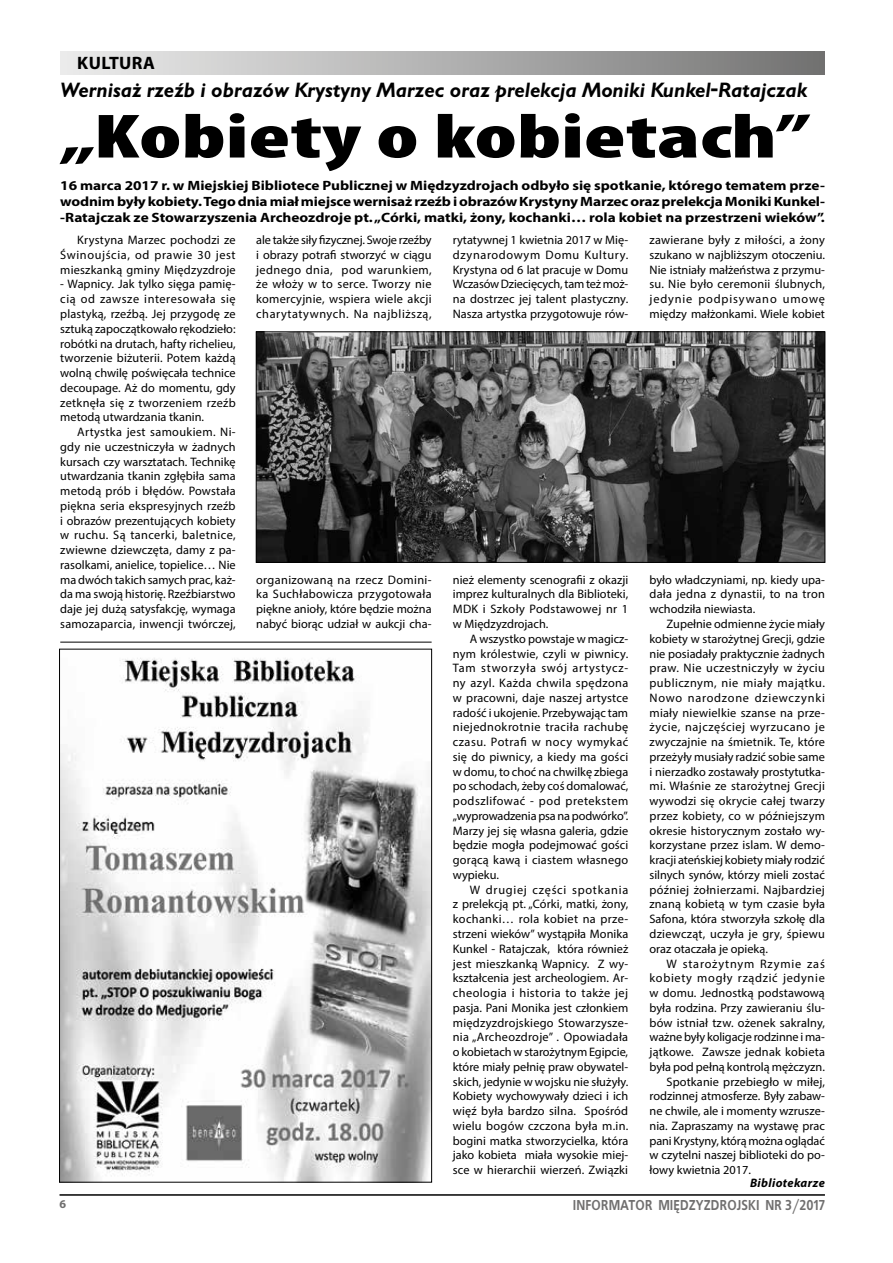
<style>
.page{position:relative;width:893px;height:1263px;background:#fff}
.page>*{position:absolute;margin:0;border:0;box-sizing:border-box;transform-origin:0 0}
.t1{font:900 condensed 63px "Myriad Pro";color:#000;scale:1.5 1}
.t2{font:italic 700 19.5px "EFN Gilead";color:#000}
.t3{font:700 18px "Myriad Pro";letter-spacing:.02em;color:#000}
.t4{font:700 14.25px "EFN Bureau";color:#706f6f}
.t5{font:700 13.5px/16.2px "Myriad Pro";color:#000;text-align:justify;scale:1.13 1}
.t6{font:12.3px/14.7px "Myriad Pro";letter-spacing:.005em;color:#000;text-align:justify}
.t7{font:12.3px "Myriad Pro";letter-spacing:.055em;color:#000}
.t8{font:12.3px "Myriad Pro";letter-spacing:.065em;color:#000}
.t9{font:italic 700 12.3px "Myriad Pro";letter-spacing:.03em;color:#000}
.t10{font:700 12px "Myriad Pro";color:#706f6f}
</style>
<div class="page">
<hr style="left:60px;top:1194px;width:765px;height:2px;background:#000">
<div style="left:60px;top:51px;width:765px;height:23px;background:linear-gradient(to right,#eeeeed,#737373)"></div>
<img style="left:61px;top:658px;width:369px;height:522px">
<img style="left:258px;top:333px;width:565px;height:228px">
<div style="left:256px;top:331px;width:569px;height:232px;border:1px solid #000"></div>
<hr style="left:60px;top:642px;width:372px;height:1px;background:#000">
<h3 class="t3" style="left:77px;top:52px;width:79px">KULTURA</h3>
<h2 class="t2" style="left:60px;top:77px;width:748px">Wernisaż rzeźb i obrazów Krystyny Marzec oraz prelekcja Moniki Kunkel-Ratajczak</h2>
<h1 class="t1" style="left:60px;top:101px;width:501px">„Kobiety o kobietach”</h1>
<p class="t5" style="left:60px;top:177px;width:678px">16 marca 2017 r. w Miejskiej Bibliotece Publicznej w Międzyzdrojach odbyło się spotkanie, którego tematem prze&shy;wodnim były kobiety. Tego dnia miał miejsce wernisaż rzeźb i obrazów Krystyny Marzec oraz prelekcja Moniki Kunkel--Ratajczak ze Stowarzyszenia Archeozdroje pt. „Córki, matki, żony, kochanki… rola kobiet na przestrzeni wieków”.</p>
<p class="t6" style="left:60px;top:232px;width:177px;text-indent:17px">Krystyna Marzec pochodzi ze Świnoujścia, od prawie 30 jest mieszkanką gminy Międzyzdroje</p>
<p class="t6" style="left:60px;top:277px;width:177px">- Wapnicy. Jak tylko sięga pamię&shy;cią od zawsze interesowała się plastyką, rzeźbą. Jej przygodę ze sztuką zapoczątkowało rękodzieło: robótki na drutach, hafty richelieu, tworzenie biżuterii. Potem każdą wolną chwilę poświęcała technice decoupage. Aż do momentu, gdy zetknęła się z tworzeniem rzeźb metodą utwardzania tkanin.</p>
<p class="t6" style="left:60px;top:424px;width:177px;text-indent:17px">Artystka jest samoukiem. Ni&shy;gdy nie uczestniczyła w żadnych kursach czy warsztatach. Technikę utwardzania tkanin zgłębiła sama metodą prób i błędów. Powstała piękna seria ekspresyjnych rzeźb i obrazów prezentujących kobiety w ruchu. Są tancerki, baletnice, zwiewne dziewczęta, damy z pa&shy;rasolkami, anielice, topielice… Nie ma dwóch takich samych prac, każ&shy;da ma swoją historię. Rzeźbiarstwo daje jej dużą satysfakcję, wymaga samozaparcia, inwencji twórczej,</p>
<p class="t6" style="left:256px;top:232px;width:177px">ale także siły fizycznej. Swoje rzeźby i obrazy potrafi stworzyć w ciągu jednego dnia, pod warunkiem, że włoży w to serce. Tworzy nie komercyjnie, wspiera wiele akcji charytatywnych. Na najbliższą,</p>
<p class="t6" style="left:256px;top:572px;width:177px">organizowaną na rzecz Domini&shy;ka Suchłabowicza przygotowała piękne anioły, które będzie można nabyć biorąc udział w aukcji cha-</p>
<p class="t6" style="left:453px;top:232px;width:177px">rytatywnej 1 kwietnia 2017 w Mię&shy;dzynarodowym Domu Kultury.<br>Krystyna od 6 lat pracuje w Domu Wczasów Dziecięcych, tam też moż&shy;na dostrzec jej talent plastyczny.<br>Nasza artystka przygotowuje rów-</p>
<p class="t6" style="left:453px;top:572px;width:177px">nież elementy scenografii z okazji imprez kulturalnych dla Biblioteki, MDK i Szkoły Podstawowej nr 1 w Międzyzdrojach.</p>
<p class="t6" style="left:453px;top:631px;width:177px;text-indent:17px">A wszystko powstaje w magicz&shy;nym królestwie, czyli w piwnicy.<br>Tam stworzyła swój artystycz&shy;ny azyl. Każda chwila spędzona w pracowni, daje naszej artystce radość i ukojenie. Przebywając tam niejednokrotnie traciła rachubę czasu. Potrafi w nocy wymykać się do piwnicy, a kiedy ma gości w domu, to choć na chwilkę zbiega po schodach, żeby coś domalować, podszlifować - pod pretekstem „wyprowadzenia psa na podwórko”.<br>Marzy jej się własna galeria, gdzie będzie mogła podejmować gości gorącą kawą i ciastem własnego wypieku.</p>
<p class="t6" style="left:453px;top:882px;width:177px;text-indent:17px">W drugiej części spotkania z prelekcją pt. „Córki, matki, żony, kochanki… rola kobiet na prze&shy;strzeni wieków” wystąpiła Monika Kunkel - Ratajczak, która również jest mieszkanką Wapnicy. Z wy&shy;kształcenia jest archeologiem. Ar&shy;cheologia i historia to także jej pasja. Pani Monika jest członkiem międzyzdrojskiego Stowarzysze&shy;nia „Archeozdroje” . Opowiadała o kobietach w starożytnym Egipcie, które miały pełnię praw obywatel&shy;skich, jedynie w wojsku nie służyły.<br>Kobiety wychowywały dzieci i ich więź była bardzo silna. Spośród wielu bogów czczona była m.in. bogini matka stworzycielka, która jako kobieta miała wysokie miej&shy;sce w hierarchii wierzeń. Związki</p>
<p class="t6" style="left:649px;top:232px;width:177px">zawierane były z miłości, a żony szukano w najbliższym otoczeniu.<br>Nie istniały małżeństwa z przymu&shy;su. Nie było ceremonii ślubnych, jedynie podpisywano umowę między małżonkami. Wiele kobiet</p>
<p class="t6" style="left:649px;top:572px;width:177px">było władczyniami, np. kiedy upa&shy;dała jedna z dynastii, to na tron wchodziła niewiasta.</p>
<p class="t6" style="left:649px;top:616px;width:177px;text-indent:17px">Zupełnie odmienne życie miały kobiety w starożytnej Grecji, gdzie nie posiadały praktycznie żadnych praw. Nie uczestniczyły w życiu publicznym, nie miały majątku.<br>Nowo narodzone dziewczynki miały niewielkie szanse na prze&shy;życie, najczęściej wyrzucano je zwyczajnie na śmietnik. Te, które przeżyły musiały radzić sobie same i nierzadko zostawały prostytutka&shy;mi. Właśnie ze starożytnej Grecji wywodzi się okrycie całej twarzy przez kobiety, co w późniejszym okresie historycznym zostało wy&shy;korzystane przez islam. W demo&shy;kracji ateńskiej kobiety miały rodzić silnych synów, którzy mieli zostać później żołnierzami. Najbardziej znaną kobietą w tym czasie była Safona, która stworzyła szkołę dla dziewcząt, uczyła je gry, śpiewu oraz otaczała je opieką.</p>
<p class="t8" style="left:666px;top:956px;width:160px">W starożytnym Rzymie zaś</p>
<p class="t7" style="left:649px;top:970px;width:177px">kobiety mogły rządzić jedynie</p>
<p class="t6" style="left:649px;top:985px;width:177px">w domu. Jednostką podstawową</p>
<p class="t6" style="left:649px;top:1000px;width:177px">była rodzina. Przy zawieraniu ślu-</p>
<p class="t6" style="left:649px;top:1015px;width:177px">bów istniał tzw. ożenek sakralny,</p>
<p class="t6" style="left:649px;top:1030px;width:177px">ważne były koligacje rodzinne i ma-</p>
<p class="t6" style="left:649px;top:1044px;width:177px">jątkowe. Zawsze jednak kobieta</p>
<p class="t6" style="left:649px;top:1059px;width:177px">była pod pełną kontrolą mężczyzn.</p>
<p class="t6" style="left:666px;top:1074px;width:160px">Spotkanie przebiegło w miłej,</p>
<p class="t6" style="left:649px;top:1089px;width:177px">rodzinnej atmosferze. Były zabaw-</p>
<p class="t6" style="left:649px;top:1103px;width:177px">ne chwile, ale i momenty wzrusze-</p>
<p class="t6" style="left:649px;top:1118px;width:177px">nia. Zapraszamy na wystawę prac</p>
<p class="t6" style="left:649px;top:1133px;width:177px">pani Krystyny, którą można oglądać</p>
<p class="t6" style="left:649px;top:1148px;width:177px">w czytelni naszej biblioteki do po-</p>
<p class="t6" style="left:649px;top:1162px;width:103px">łowy kwietnia 2017.</p>
<p class="t9" style="left:750px;top:1175px;width:76px">Bibliotekarze</p>
<p class="t10" style="left:60px;top:1196px;width:8px">6</p>
<p class="t4" style="left:573px;top:1194px;width:254px">INFORMATOR MIĘDZYZDROJSKI NR 3/2017</p>
</div>
